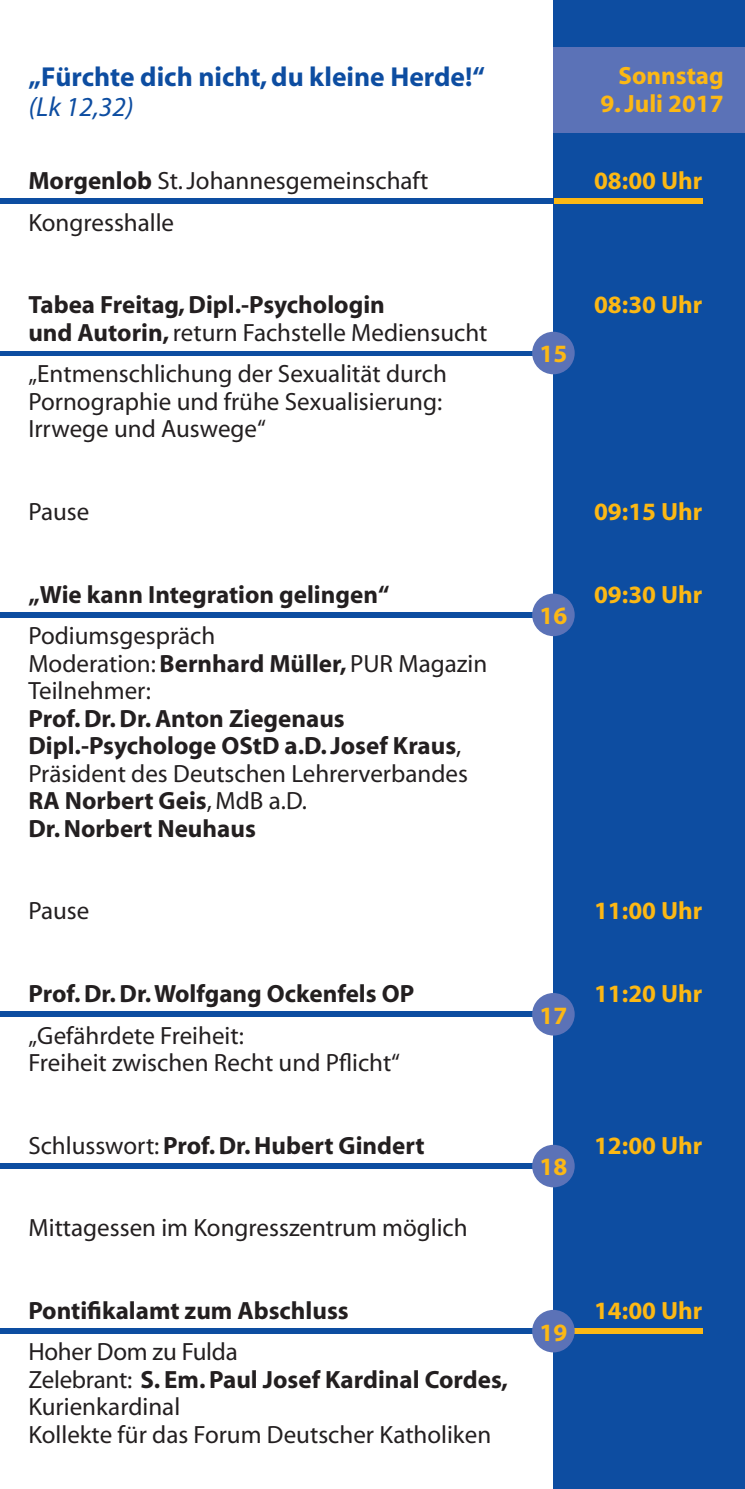
<style>
.page{position:relative;width:745px;height:1489px;background:#fff}
.page>*{position:absolute;margin:0;border:0;box-sizing:border-box;transform-origin:0 0}
.t1{font:700 27.5px "Myriad";color:#0d4da1}
.t2{font:italic 27.5px "Myriad";color:#0d4da1}
.t3{font:25px/27.5px "Myriad";color:#231f20}
.t4{font:700 25px/27.5px "Myriad";color:#231f20}
.t5{font:700 25px "Myriad";color:#fcb814}
.s1{font-weight:700}
.s2{font-weight:400}
</style>
<div class="page">
<div style="left:553px;top:0;width:191px;height:1488px;background:#0d4da1"></div>
<div style="left:0;top:350px;width:531px;height:5px;background:#0d4da1"></div>
<div style="left:553px;top:48px;width:191px;height:85px;background:#5b72b7"></div>
<div style="left:553px;top:1328px;width:149px;height:5px;background:#fcb814"></div>
<div style="left:0;top:1328px;width:553px;height:5px;background:#0d4da1"></div>
<div style="left:531px;top:332px;width:43px;height:42px;background:#5b72b7;border-radius:50%"></div>
<div style="left:0;top:612px;width:553px;height:5px;background:#0d4da1"></div>
<div style="left:531px;top:593px;width:43px;height:43px;background:#5b72b7;border-radius:50%"></div>
<div style="left:0;top:1011px;width:553px;height:5px;background:#0d4da1"></div>
<div style="left:531px;top:992px;width:43px;height:43px;background:#5b72b7;border-radius:50%"></div>
<div style="left:0;top:1163px;width:553px;height:5px;background:#0d4da1"></div>
<div style="left:531px;top:1144px;width:43px;height:43px;background:#5b72b7;border-radius:50%"></div>
<div style="left:531px;top:1309px;width:43px;height:43px;background:#5b72b7;border-radius:50%"></div>
<div style="left:553px;top:199px;width:149px;height:5px;background:#fcb814"></div>
<div style="left:0;top:199px;width:553px;height:5px;background:#0d4da1"></div>
<p class="t1" style="left:28px;top:63px;width:458px">„Fürchte dich nicht, du kleine Herde!“</p>
<p class="t2" style="left:28px;top:93px;width:107px">(Lk 12,32)</p>
<p class="t3" style="left:28px;top:161px;width:401px;line-height:41.8px"><span class="s1">Morgenlob</span> St. Johannesgemeinschaft<br>Kongresshalle</p>
<p class="t4" style="left:28px;top:292px;width:460px">Tabea Freitag, Dipl.-Psychologin<br>und Autorin, <span class="s2">return Fachstelle Mediensucht</span></p>
<p class="t3" style="left:28px;top:361px;width:420px">„Entmenschlichung der Sexualität durch<br>Pornographie und frühe Sexualisierung:<br>Irrwege und Auswege“</p>
<p class="t3" style="left:28px;top:499px;width:62px">Pause</p>
<p class="t4" style="left:28px;top:581px;width:362px">„Wie kann Integration gelingen“</p>
<p class="t3" style="left:28px;top:623px;width:460px">Podiumsgespräch<br>Moderation: <span class="s1">Bernhard Müller,</span> PUR Magazin<br>Teilnehmer:</p>
<p class="t4" style="left:28px;top:705px;width:440px">Prof. Dr. Dr. Anton Ziegenaus<br>Dipl.-Psychologe OStD a.D. Josef Kraus<span class="s2">,<br>Präsident des Deutschen Lehrerverbandes<br></span>RA Norbert Geis<span class="s2">, MdB a.D.<br></span>Dr. Norbert Neuhaus</p>
<p class="t3" style="left:28px;top:898px;width:62px">Pause</p>
<p class="t4" style="left:28px;top:980px;width:387px">Prof. Dr. Dr. Wolfgang Ockenfels OP</p>
<p class="t3" style="left:28px;top:1022px;width:373px">„Gefährdete Freiheit:<br>Freiheit zwischen Recht und Pflicht“</p>
<p class="t4" style="left:28px;top:1132px;width:397px"><span class="s2">Schlusswort:</span> Prof. Dr. Hubert Gindert</p>
<p class="t3" style="left:28px;top:1215px;width:440px">Mittagessen im Kongresszentrum möglich</p>
<p class="t4" style="left:28px;top:1297px;width:322px">Pontifikalamt zum Abschluss</p>
<p class="t3" style="left:28px;top:1339px;width:481px">Hoher Dom zu Fulda<br>Zelebrant: <span class="s1">S. Em. Paul Josef Kardinal Cordes,<br></span>Kurienkardinal<br>Kollekte für das Forum Deutscher Katholiken</p>
<p class="t5" style="left:618px;top:63px;width:107px">Sonnstag</p>
<p class="t5" style="left:600px;top:91px;width:125px">9. Juli 2017</p>
<p class="t5" style="left:593px;top:168px;width:110px">08:00 Uhr</p>
<p class="t5" style="left:539px;top:341px;width:29px">15</p>
<p class="t5" style="left:593px;top:292px;width:110px">08:30 Uhr</p>
<p class="t5" style="left:539px;top:603px;width:29px">16</p>
<p class="t5" style="left:593px;top:498px;width:110px">09:15 Uhr</p>
<p class="t5" style="left:593px;top:581px;width:110px">09:30 Uhr</p>
<p class="t5" style="left:539px;top:1002px;width:29px">17</p>
<p class="t5" style="left:593px;top:898px;width:110px">11:00 Uhr</p>
<p class="t5" style="left:593px;top:980px;width:110px">11:20 Uhr</p>
<p class="t5" style="left:539px;top:1154px;width:29px">18</p>
<p class="t5" style="left:593px;top:1132px;width:110px">12:00 Uhr</p>
<p class="t5" style="left:539px;top:1319px;width:29px">19</p>
<p class="t5" style="left:593px;top:1297px;width:110px">14:00 Uhr</p>
</div>
